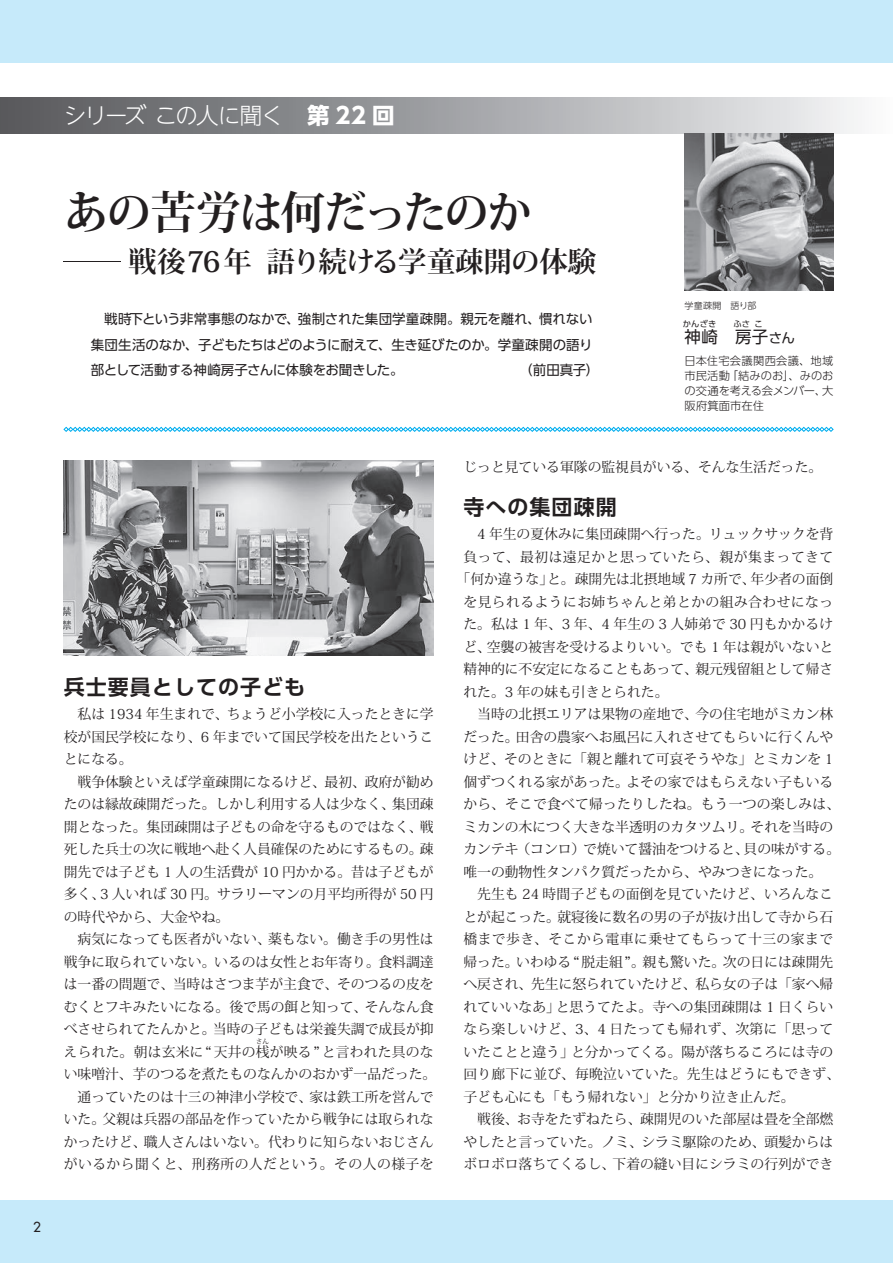
<style>
.page{position:relative;width:893px;height:1263px;background:#fff}
.page>*{position:absolute;margin:0;border:0;box-sizing:border-box;transform-origin:0 0}
.t1{font:700 45px "Koz Min Pro";letter-spacing:-.055em;color:#231f20}
.t2{font:700 28.5px "Koz Min Pro";letter-spacing:-.01em;color:#231f20;scale:2 1}
.t3{font:300 22.5px "UD Shin Go NT Pro";letter-spacing:-.075em;color:#fff}
.t4{font:700 21px "UD Shin Go Pro De";letter-spacing:.05em;color:#231f20}
.t5{font:16.5px "UD Shin Go Pro";color:#231f20}
.t6{font:13.8px/22.5px "Koz Min Pro";color:#231f20}
.t7{font:13.8px "Koz Min Pro";letter-spacing:.035em;color:#231f20}
.t8{font:13.8px "Koz Min Pro";letter-spacing:.03em;color:#231f20}
.t9{font:13.5px/25.5px "UD Shin Go Pro";letter-spacing:-.02em;color:#231f20;text-align:justify}
.t10{font:500 13.5px "Futura Std";color:#231f20}
.t11{font:300 11.25px/15px "UD Shin Go Pro";letter-spacing:.01em;color:#231f20;text-align:justify}
.t12{font:300 9px "UD Shin Go Pro";letter-spacing:.02em;color:#231f20}
.t13{font:8.25px "UD Shin Go Pro";letter-spacing:.02em;color:#231f20}
.t14{font:6.9px "Koz Min Pro";color:#231f20}
.s1{font-weight:700}
.s2{font-family:"Hira Min Pro W2"}
</style>
<div class="page">
<div style="left:0;top:1200px;width:893px;height:63px;background:#c6eafa"></div>
<div style="left:0;top:0;width:893px;height:63px;background:#c6eafa"></div>
<div style="left:0;top:98px;width:893px;height:35px;background:linear-gradient(to right,#525457,#f5f6f8)"></div>
<img style="left:685px;top:133px;width:148px;height:157px">
<svg style="left:64px;top:427px;width:770px;height:5px"></svg>
<img style="left:63px;top:460px;width:370px;height:196px">
<h3 class="t3" style="left:64px;top:97px;width:332px">シリーズ この人に聞く<span class="s1">　第 22 回</span></h3>
<p class="t10" style="left:33px;top:1219px;width:9px">2</p>
<h1 class="t1" style="left:64px;top:179px;width:470px">あの苦労は何だったのか</h1>
<h2 class="t2" style="left:64px;top:241px;width:268px">―戦後76年 語り続ける学童疎開の体験</h2>
<p class="t9" style="left:91px;top:306px;width:503px">　戦時下という非常事態のなかで、強制された集団学童疎開。親元を離れ、慣れない集団生活のなか、子どもたちはどのように耐えて、生き延びたのか。学童疎開の語り部として活動する神崎房子さんに体験をお聞きした。</p>
<p class="t9" style="left:519px;top:357px;width:82px">（前田真子）</p>
<p class="t12" style="left:685px;top:298px;width:73px">学童疎開　語り部</p>
<p class="t5" style="left:685px;top:323px;width:35px">神崎</p>
<p class="t13" style="left:683px;top:317px;width:35px">かんざき</p>
<p class="t13" style="left:733px;top:317px;width:18px">ふさ</p>
<p class="t13" style="left:754px;top:317px;width:10px">こ</p>
<p class="t5" style="left:735px;top:323px;width:35px">房子</p>
<p class="t9" style="left:769px;top:325px;width:28px">さん</p>
<p class="t11" style="left:685px;top:353px;width:150px">日本住宅会議関西会議、地域市民活動「結みのお」、みのおの交通を考える会メンバー、大阪府箕面市在住</p>
<h3 class="t4" style="left:64px;top:670px;width:243px">兵士要員としての子ども</h3>
<p class="t6" style="left:64px;top:703px;width:371px">　私は 1934 年生まれで、ちょうど小学校に入ったときに学校が国民学校になり、6 年までいて国民学校を出たということになる。<br>　戦争体験といえば学童疎開になるけど、最初、政府が勧めたのは縁故疎開だった。しかし利用する人は少なく、集団疎開となった。集団疎開は子どもの命を守るものではなく、戦死した兵士の次に戦地へ赴く人員確保のためにするもの。疎開先では子ども 1 人の生活費が 10 円かかる。昔は子どもが多く、3 人いれば 30 円。サラリーマンの月平均所得が 50 円の時代やから、大金やね。<br>　病気になっても医者がいない、薬もない。働き手の男性は戦争に取られていない。いるのは女性とお年寄り。食料調達は一番の問題で、当時はさつま芋が主食で、そのつるの皮をむくとフキみたいになる。後で馬の餌と知って、そんなん食べさせられてたんかと。当時の子どもは栄養失調で成長が抑えられた。朝は玄米に<span class="s2">“</span>天井の桟が映る<span class="s2">”</span>と言われた具のな</p>
<p class="t14" style="left:256px;top:1036px;width:15px">さん</p>
<p class="t6" style="left:64px;top:1063px;width:374px">い味噌汁、芋のつるを煮たものなんかのおかず一品だった。　通っていたのは十三の神津小学校で、家は鉄工所を営んでいた。父親は兵器の部品を作っていたから戦争には取られなかったけど、職人さんはいない。代わりに知らないおじさんがいるから聞くと、刑務所の人だという。その人の様子を</p>
<p class="t6" style="left:463px;top:455px;width:360px">じっと見ている軍隊の監視員がいる、そんな生活だった。</p>
<h3 class="t4" style="left:463px;top:490px;width:155px">寺への集団疎開</h3>
<p class="t6" style="left:463px;top:523px;width:371px">　4 年生の夏休みに集団疎開へ行った。リュックサックを背</p>
<p class="t7" style="left:463px;top:547px;width:371px">負って、最初は遠足かと思っていたら、親が集まってきて</p>
<p class="t6" style="left:457px;top:568px;width:378px">「何か違うな」と。疎開先は北摂地域 7 カ所で、年少者の面倒</p>
<p class="t8" style="left:463px;top:592px;width:371px">を見られるようにお姉ちゃんと弟とかの組み合わせになっ</p>
<p class="t6" style="left:463px;top:613px;width:371px">た。私は 1 年、3 年、4 年生の 3 人姉弟で 30 円もかかるけ</p>
<p class="t6" style="left:463px;top:635px;width:371px">ど、空襲の被害を受けるよりいい。でも 1 年は親がいないと</p>
<p class="t6" style="left:463px;top:657px;width:371px">精神的に不安定になることもあって、親元残留組として帰さ</p>
<p class="t6" style="left:463px;top:680px;width:207px">れた。3 年の妹も引きとられた。</p>
<p class="t6" style="left:463px;top:702px;width:371px">　当時の北摂エリアは果物の産地で、今の住宅地がミカン林</p>
<p class="t6" style="left:463px;top:725px;width:371px">だった。田舎の農家へお風呂に入れさせてもらいに行くんや</p>
<p class="t6" style="left:463px;top:747px;width:371px">けど、そのときに「親と離れて可哀そうやな」とミカンを 1</p>
<p class="t6" style="left:463px;top:770px;width:371px">個ずつくれる家があった。よその家ではもらえない子もいる</p>
<p class="t6" style="left:463px;top:792px;width:378px">から、そこで食べて帰ったりしたね。もう一つの楽しみは、</p>
<p class="t6" style="left:463px;top:815px;width:371px">ミカンの木につく大きな半透明のカタツムリ。それを当時の</p>
<p class="t6" style="left:463px;top:837px;width:378px">カンテキ（コンロ）で焼いて醤油をつけると、貝の味がする。</p>
<p class="t6" style="left:463px;top:860px;width:360px">唯一の動物性タンパク質だったから、やみつきになった。</p>
<p class="t6" style="left:463px;top:882px;width:371px">　先生も 24 時間子どもの面倒を見ていたけど、いろんなこ</p>
<p class="t6" style="left:463px;top:905px;width:371px">とが起こった。就寝後に数名の男の子が抜け出して寺から石</p>
<p class="t7" style="left:463px;top:929px;width:371px">橋まで歩き、そこから電車に乗せてもらって十三の家まで</p>
<p class="t6" style="left:463px;top:950px;width:371px">帰った。いわゆる<span class="s2">“</span>脱走組<span class="s2">”</span>。親も驚いた。次の日には疎開先</p>
<p class="t6" style="left:463px;top:972px;width:371px">へ戻され、先生に怒られていたけど、私ら女の子は「家へ帰</p>
<p class="t6" style="left:463px;top:995px;width:371px">れていいなあ」と思うてたよ。寺への集団疎開は 1 日くらい</p>
<p class="t6" style="left:463px;top:1017px;width:371px">なら楽しいけど、3、4 日たっても帰れず、次第に「思って</p>
<p class="t6" style="left:463px;top:1040px;width:371px">いたことと違う」と分かってくる。陽が落ちるころには寺の</p>
<p class="t6" style="left:463px;top:1062px;width:378px">回り廊下に並び、毎晩泣いていた。先生はどうにもできず、</p>
<p class="t6" style="left:463px;top:1085px;width:333px">子ども心にも「もう帰れない」と分かり泣き止んだ。</p>
<p class="t6" style="left:463px;top:1107px;width:371px">　戦後、お寺をたずねたら、疎開児のいた部屋は畳を全部燃</p>
<p class="t6" style="left:463px;top:1130px;width:371px">やしたと言っていた。ノミ、シラミ駆除のため、頭髪からは</p>
<p class="t6" style="left:463px;top:1152px;width:371px">ボロボロ落ちてくるし、下着の縫い目にシラミの行列ができ</p>
</div>
